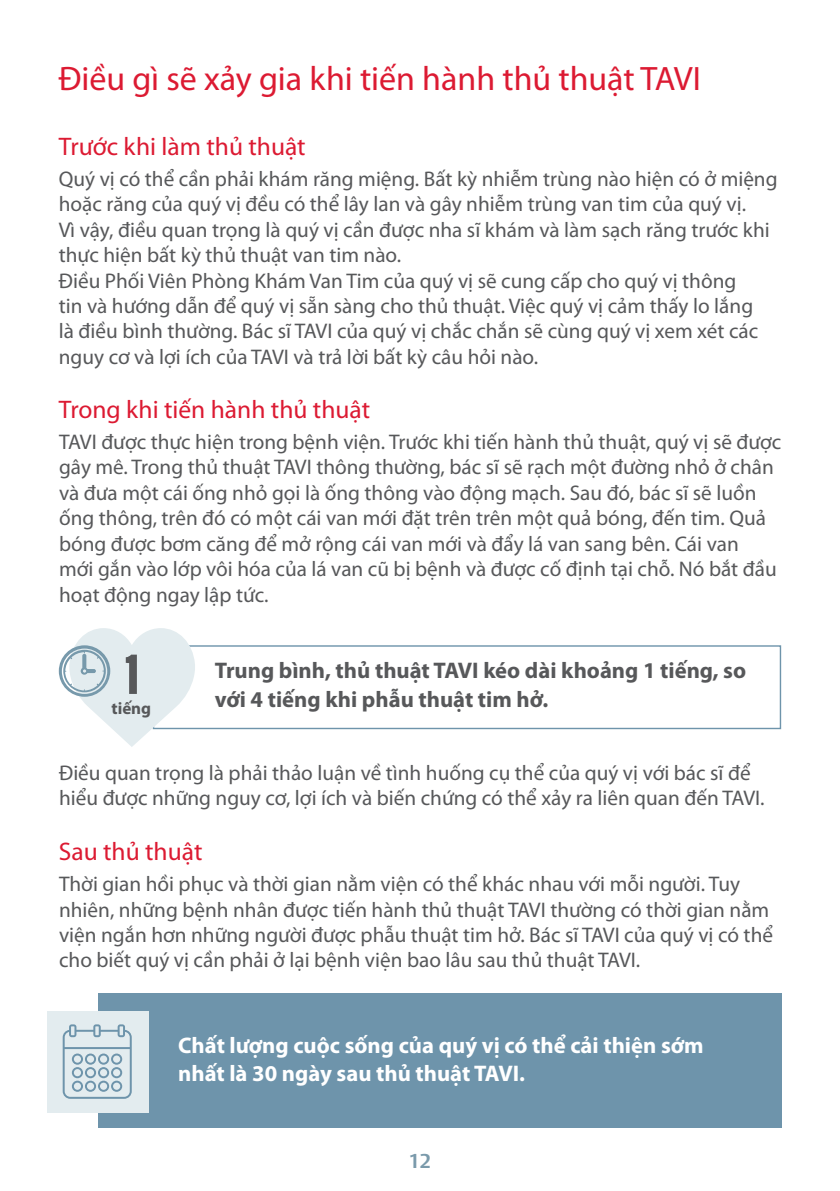
<style>
.page{position:relative;width:840px;height:1191px;background:#fff}
.page>*{position:absolute;margin:0;border:0;box-sizing:border-box;transform-origin:0 0}
.t1{font:34px "Myriad Pro";color:#dc1a32}
.t2{font:25.4px "Myriad Pro";color:#dc1a32}
.t3{font:700 22.6px/28.2px "Myriad Pro";color:#57585a}
.t4{font:700 22.6px/28.2px "Myriad Pro";color:#fff}
.t5{font:21.2px/25.4px "Myriad Pro";color:#57585a}
.t6{font:700 19.8px "Vesta Std";color:#7a9aab}
.t7{font:700 17px "Myriad Pro";color:#57585a}
</style>
<div class="page">
<div style="left:98px;top:993px;width:682px;height:134px;background:#6e94ab"></div>
<div style="left:47px;top:1010px;width:102px;height:102px;background:#e3ecef"></div>
<svg style="left:63px;top:1024px;width:69px;height:74px"></svg>
<div style="left:153px;top:645px;width:627px;height:84px;border:1px solid #6e94ab"></div>
<svg style="left:59px;top:628px;width:136px;height:119px"></svg>
<p class="t1" style="left:59px;top:57px;width:643px">Điều gì sẽ xảy gia khi tiến hành thủ thuật TAVI</p>
<p class="t2" style="left:59px;top:131px;width:248px">Trước khi làm thủ thuật</p>
<p class="t5" style="left:59px;top:165px;width:720px">Quý vị có thể cần phải khám răng miệng. Bất kỳ nhiễm trùng nào hiện có ở miệng hoặc răng của quý vị đều có thể lây lan và gây nhiễm trùng van tim của quý vị.</p>
<p class="t5" style="left:59px;top:216px;width:712px">Vì vậy, điều quan trọng là quý vị cần được nha sĩ khám và làm sạch răng trước khi thực hiện bất kỳ thủ thuật van tim nào.</p>
<p class="t5" style="left:59px;top:267px;width:700px">Điều Phối Viên Phòng Khám Van Tim của quý vị sẽ cung cấp cho quý vị thông tin và hướng dẫn để quý vị sẵn sàng cho thủ thuật. Việc quý vị cảm thấy lo lắng là điều bình thường. Bác sĩ TAVI của quý vị chắc chắn sẽ cùng quý vị xem xét các nguy cơ và lợi ích của TAVI và trả lời bất kỳ câu hỏi nào.</p>
<p class="t2" style="left:59px;top:394px;width:312px">Trong khi tiến hành thủ thuật</p>
<p class="t5" style="left:59px;top:428px;width:723px">TAVI được thực hiện trong bệnh viện. Trước khi tiến hành thủ thuật, quý vị sẽ được gây mê. Trong thủ thuật TAVI thông thường, bác sĩ sẽ rạch một đường nhỏ ở chân và đưa một cái ống nhỏ gọi là ống thông vào động mạch. Sau đó, bác sĩ sẽ luồn ống thông, trên đó có một cái van mới đặt trên trên một quả bóng, đến tim. Quả bóng được bơm căng để mở rộng cái van mới và đẩy lá van sang bên. Cái van<br>mới gắn vào lớp vôi hóa của lá van cũ bị bệnh và được cố định tại chỗ. Nó bắt đầu hoạt động ngay lập tức.</p>
<p class="t7" style="left:111px;top:697px;width:41px">tiếng</p>
<p class="t3" style="left:215px;top:656px;width:532px">Trung bình, thủ thuật TAVI kéo dài khoảng 1 tiếng, so với 4 tiếng khi phẫu thuật tim hở.</p>
<p class="t5" style="left:59px;top:759px;width:706px">Điều quan trọng là phải thảo luận về tình huống cụ thể của quý vị với bác sĩ để hiểu được những nguy cơ, lợi ích và biến chứng có thể xảy ra liên quan đến TAVI.</p>
<p class="t2" style="left:59px;top:836px;width:145px">Sau thủ thuật</p>
<p class="t5" style="left:59px;top:871px;width:715px">Thời gian hồi phục và thời gian nằm viện có thể khác nhau với mỗi người. Tuy nhiên, những bệnh nhân được tiến hành thủ thuật TAVI thường có thời gian nằm viện ngắn hơn những người được phẫu thuật tim hở. Bác sĩ TAVI của quý vị có thể cho biết quý vị cần phải ở lại bệnh viện bao lâu sau thủ thuật TAVI.</p>
<p class="t4" style="left:178px;top:1030px;width:526px">Chất lượng cuộc sống của quý vị có thể cải thiện sớm nhất là 30 ngày sau thủ thuật TAVI.</p>
<p class="t6" style="left:408px;top:1149px;width:24px">12</p>
</div>
